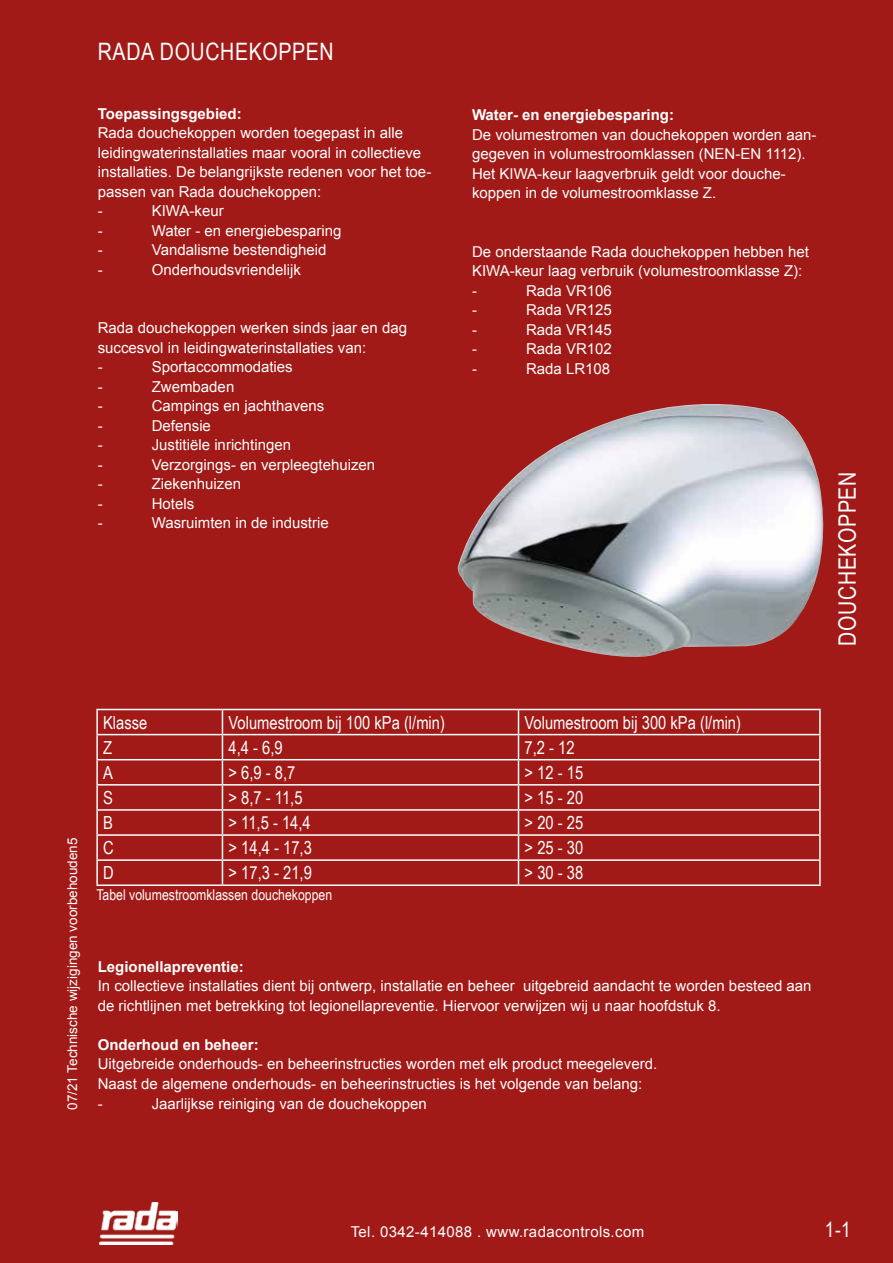
<style>
.page{position:relative;width:893px;height:1263px;background:#a11a17}
.page>*{position:absolute;margin:0;border:0;box-sizing:border-box;transform-origin:0 0}
.t1{font:24px "Arial Narrow";letter-spacing:.025em;color:#fff}
.t2{font:21px "Arial Narrow";color:#fff}
.t3{font:18px "Arial Narrow";color:#fff}
.t4{font:15px/19.5px "Arial";color:#fff}
.t5{font:700 15px "Arial";color:#fff}
.t6{font:15px "Arial";letter-spacing:.025em;color:#fff}
.t7{font:15px "Arial Narrow";color:#fff}
.t8{font:13.5px "Arial";color:#fff}
</style>
<div class="page">
<img style="left:100px;top:1202px;width:77px;height:42px">
<hr style="left:96px;top:709px;width:126px;height:1px;background:#fff">
<hr style="left:96px;top:710px;width:2px;height:24px;background:#fff">
<hr style="left:222px;top:709px;width:296px;height:1px;background:#fff">
<hr style="left:96px;top:734px;width:126px;height:1px;background:#fff">
<hr style="left:96px;top:735px;width:2px;height:24px;background:#fff">
<hr style="left:222px;top:734px;width:296px;height:1px;background:#fff">
<hr style="left:819px;top:735px;width:2px;height:24px;background:#fff">
<hr style="left:96px;top:759px;width:126px;height:1px;background:#fff">
<hr style="left:96px;top:760px;width:2px;height:24px;background:#fff">
<hr style="left:222px;top:759px;width:296px;height:1px;background:#fff">
<hr style="left:518px;top:759px;width:303px;height:1px;background:#fff">
<hr style="left:819px;top:760px;width:2px;height:24px;background:#fff">
<hr style="left:96px;top:784px;width:126px;height:1px;background:#fff">
<hr style="left:96px;top:785px;width:2px;height:24px;background:#fff">
<hr style="left:222px;top:784px;width:296px;height:1px;background:#fff">
<hr style="left:518px;top:784px;width:303px;height:1px;background:#fff">
<hr style="left:819px;top:785px;width:2px;height:24px;background:#fff">
<hr style="left:96px;top:809px;width:126px;height:2px;background:#fff">
<hr style="left:96px;top:811px;width:2px;height:23px;background:#fff">
<hr style="left:222px;top:809px;width:296px;height:2px;background:#fff">
<hr style="left:518px;top:809px;width:303px;height:2px;background:#fff">
<hr style="left:819px;top:811px;width:2px;height:23px;background:#fff">
<hr style="left:96px;top:834px;width:126px;height:2px;background:#fff">
<hr style="left:96px;top:836px;width:2px;height:23px;background:#fff">
<hr style="left:222px;top:834px;width:296px;height:2px;background:#fff">
<hr style="left:518px;top:834px;width:303px;height:2px;background:#fff">
<hr style="left:819px;top:836px;width:2px;height:23px;background:#fff">
<hr style="left:96px;top:859px;width:126px;height:2px;background:#fff">
<hr style="left:96px;top:861px;width:2px;height:23px;background:#fff">
<hr style="left:222px;top:859px;width:296px;height:2px;background:#fff">
<svg style="left:222px;top:710px;width:1px;height:174px"></svg>
<hr style="left:518px;top:859px;width:303px;height:2px;background:#fff">
<hr style="left:819px;top:861px;width:2px;height:23px;background:#fff">
<hr style="left:96px;top:884px;width:126px;height:2px;background:#fff">
<hr style="left:222px;top:884px;width:296px;height:2px;background:#fff">
<hr style="left:518px;top:884px;width:303px;height:2px;background:#fff">
<hr style="left:518px;top:709px;width:303px;height:1px;background:#fff">
<svg style="left:518px;top:710px;width:1px;height:174px"></svg>
<hr style="left:819px;top:710px;width:2px;height:24px;background:#fff">
<hr style="left:518px;top:734px;width:303px;height:1px;background:#fff">
<img style="left:458px;top:404px;width:366px;height:253px">
<h1 class="t1" style="left:98px;top:34px;width:237px">RADA DOUCHEKOPPEN</h1>
<p class="t5" style="left:98px;top:103px;width:145px">Toepassingsgebied:</p>
<p class="t4" style="left:98px;top:123px;width:335px">Rada douchekoppen worden toegepast in alle leidingwaterinstallaties maar vooral in collectieve installaties. De belangrijkste redenen voor het toe&shy;passen van Rada douchekoppen:<br>-</p>
<p class="t4" style="left:152px;top:201px;width:73px">KIWA-keur</p>
<p class="t4" style="left:98px;top:221px;width:6px">-</p>
<p class="t4" style="left:152px;top:221px;width:191px">Water - en energiebesparing</p>
<p class="t4" style="left:98px;top:240px;width:6px">-</p>
<p class="t4" style="left:152px;top:240px;width:176px">Vandalisme bestendigheid</p>
<p class="t4" style="left:98px;top:260px;width:6px">-</p>
<p class="t4" style="left:152px;top:260px;width:151px">Onderhoudsvriendelijk</p>
<p class="t4" style="left:98px;top:318px;width:311px">Rada douchekoppen werken sinds jaar en dag succesvol in leidingwaterinstallaties van:<br>-</p>
<p class="t4" style="left:152px;top:357px;width:142px">Sportaccommodaties</p>
<p class="t4" style="left:98px;top:377px;width:6px">-</p>
<p class="t4" style="left:152px;top:377px;width:84px">Zwembaden</p>
<p class="t4" style="left:98px;top:396px;width:6px">-</p>
<p class="t4" style="left:152px;top:396px;width:174px">Campings en jachthavens</p>
<p class="t4" style="left:98px;top:416px;width:6px">-</p>
<p class="t4" style="left:152px;top:416px;width:61px">Defensie</p>
<p class="t4" style="left:98px;top:435px;width:6px">-</p>
<p class="t4" style="left:152px;top:435px;width:141px">Justitiële inrichtingen</p>
<p class="t4" style="left:98px;top:455px;width:6px">-</p>
<p class="t4" style="left:152px;top:455px;width:225px">Verzorgings- en verpleegtehuizen</p>
<p class="t4" style="left:98px;top:474px;width:6px">-</p>
<p class="t4" style="left:152px;top:474px;width:91px">Ziekenhuizen</p>
<p class="t4" style="left:98px;top:494px;width:6px">-</p>
<p class="t4" style="left:152px;top:494px;width:44px">Hotels</p>
<p class="t4" style="left:98px;top:513px;width:6px">-</p>
<p class="t4" style="left:152px;top:513px;width:178px">Wasruimten in de industrie</p>
<p class="t5" style="left:472px;top:104px;width:203px">Water- en energiebesparing:</p>
<p class="t4" style="left:472px;top:124px;width:346px">De volumestromen van douchekoppen worden aan&shy;gegeven in volumestroomklassen (NEN-EN 1112).<br>Het KIWA-keur laagverbruik geldt voor douche&shy;koppen in de volumestroomklasse Z.</p>
<p class="t4" style="left:472px;top:241px;width:338px">De onderstaande Rada douchekoppen hebben het<br>KIWA-keur laag verbruik (volumestroomklasse Z): -</p>
<p class="t4" style="left:526px;top:280px;width:87px">Rada VR106</p>
<p class="t4" style="left:472px;top:300px;width:6px">-</p>
<p class="t4" style="left:526px;top:300px;width:87px">Rada VR125</p>
<p class="t4" style="left:472px;top:319px;width:6px">-</p>
<p class="t4" style="left:526px;top:319px;width:87px">Rada VR145</p>
<p class="t4" style="left:472px;top:339px;width:6px">-</p>
<p class="t4" style="left:526px;top:339px;width:87px">Rada VR102</p>
<p class="t4" style="left:472px;top:358px;width:6px">-</p>
<p class="t4" style="left:526px;top:358px;width:86px">Rada LR108</p>
<h1 class="t1" style="left:830px;top:645px;width:175px;rotate:-90deg">DOUCHEKOPPEN</h1>
<p class="t8" style="left:63px;top:1110px;width:274px;rotate:-90deg">07/21 Technische wijzigingen voorbehouden5</p>
<p class="t3" style="left:103px;top:709px;width:46px">Klasse</p>
<p class="t3" style="left:228px;top:709px;width:218px">Volumestroom bij 100 kPa (l/min)</p>
<p class="t3" style="left:524px;top:709px;width:218px">Volumestroom bij 300 kPa (l/min)</p>
<p class="t3" style="left:103px;top:734px;width:11px">Z</p>
<p class="t3" style="left:228px;top:734px;width:56px">4,4 - 6,9</p>
<p class="t3" style="left:525px;top:734px;width:52px">7,2 - 12</p>
<p class="t3" style="left:103px;top:759px;width:11px">A</p>
<p class="t3" style="left:228px;top:759px;width:68px">&gt; 6,9 - 8,7</p>
<p class="t3" style="left:525px;top:759px;width:60px">&gt; 12 - 15</p>
<p class="t3" style="left:103px;top:784px;width:11px">S</p>
<p class="t3" style="left:229px;top:784px;width:76px">&gt; 8,7 - 11,5</p>
<p class="t3" style="left:525px;top:784px;width:60px">&gt; 15 - 20</p>
<p class="t3" style="left:103px;top:809px;width:11px">B</p>
<p class="t3" style="left:229px;top:809px;width:84px">&gt; 11,5 - 14,4</p>
<p class="t3" style="left:525px;top:809px;width:60px">&gt; 20 - 25</p>
<p class="t3" style="left:103px;top:835px;width:12px">C</p>
<p class="t3" style="left:229px;top:835px;width:85px">&gt; 14,4 - 17,3</p>
<p class="t3" style="left:525px;top:835px;width:60px">&gt; 25 - 30</p>
<p class="t3" style="left:103px;top:860px;width:12px">D</p>
<p class="t3" style="left:229px;top:860px;width:85px">&gt; 17,3 - 21,9</p>
<p class="t3" style="left:525px;top:860px;width:60px">&gt; 30 - 38</p>
<p class="t7" style="left:96px;top:883px;width:237px">Tabel volumestroomklassen douchekoppen</p>
<p class="t5" style="left:98px;top:956px;width:147px">Legionellapreventie:</p>
<p class="t4" style="left:98px;top:976px;width:715px">In collectieve installaties dient bij ontwerp, installatie en beheer uitgebreid aandacht te worden besteed aan de richtlijnen met betrekking tot legionellapreventie. Hiervoor verwijzen wij u naar hoofdstuk 8.</p>
<p class="t5" style="left:98px;top:1034px;width:162px">Onderhoud en beheer:</p>
<p class="t4" style="left:98px;top:1054px;width:561px">Uitgebreide onderhouds- en beheerinstructies worden met elk product meegeleverd.<br>Naast de algemene onderhouds- en beheerinstructies is het volgende van belang:<br>-</p>
<p class="t4" style="left:152px;top:1093px;width:277px">Jaarlijkse reiniging van de douchekoppen</p>
<p class="t6" style="left:351px;top:1222px;width:295px">Tel. 0342-414088 . www.radacontrols.com</p>
<h2 class="t2" style="left:825px;top:1215px;width:27px">1-1</h2>
</div>
